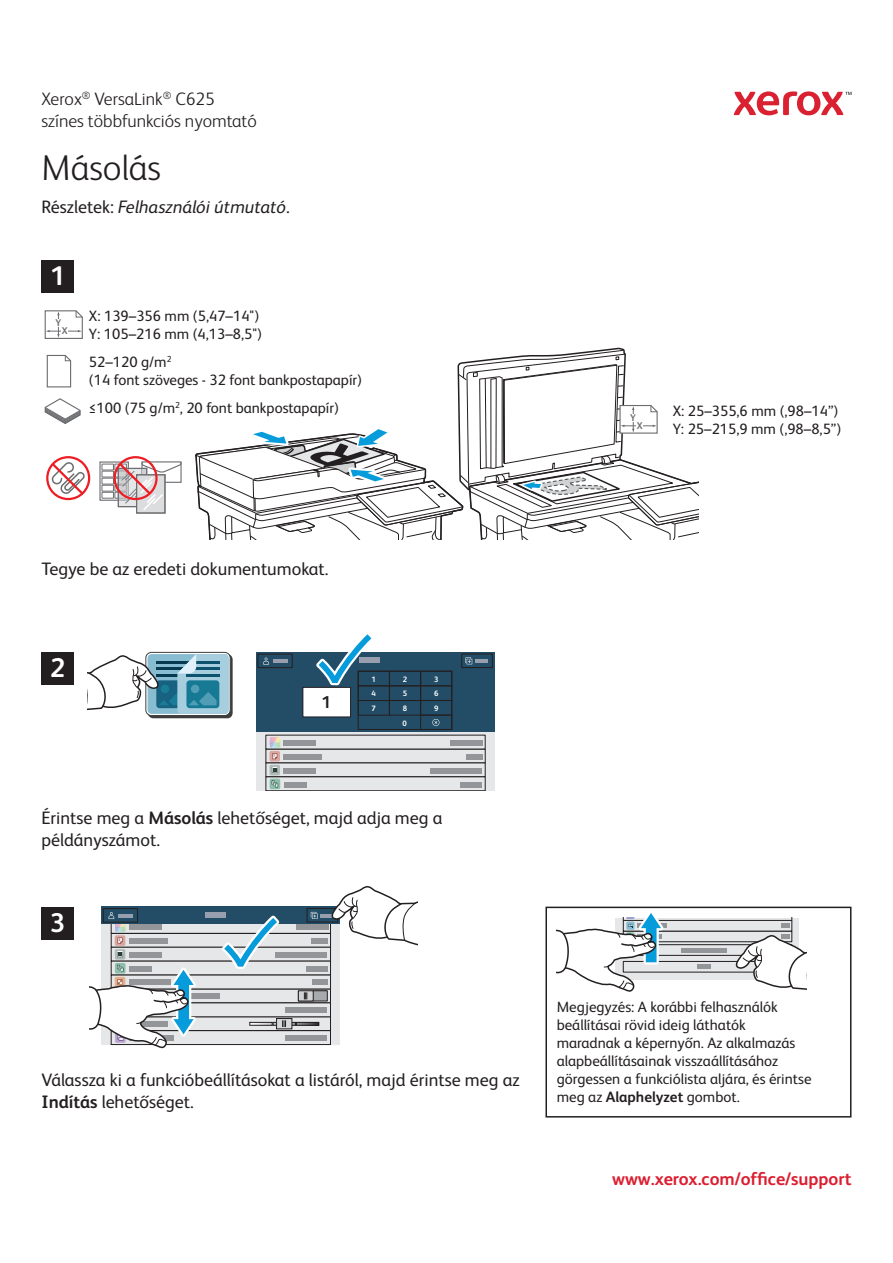
<style>
.page{position:relative;width:893px;height:1263px;background:#fff}
.page>*{position:absolute;margin:0;border:0;box-sizing:border-box;transform-origin:0 0}
.t1{font:300 36px "Xerox Sans";color:#231f20}
.t2{font:700 27px "Xerox Sans";color:#fff}
.t3{font:18px/21.6px "Xerox Sans";color:#231f20}
.t4{font:300 18px/21.6px "Xerox Sans";color:#231f20}
.t5{font:italic 18px "Xerox Sans";color:#231f20}
.t6{font:700 18px "Xerox Sans";color:#db1e30}
.t7{font:700 17.25px "Xerox Sans";color:#231f20}
.t8{font:15px/18px "Xerox Sans";color:#231f20}
.t9{font:700 9.75px "Xerox Sans";color:#6c6d70}
.t10{font:700 7.8px "Xerox Sans";color:#fff}
.s1{font-style:normal}
.s2{font-weight:700}
</style>
<div class="page">
<svg style="left:734px;top:91px;width:117px;height:24px"></svg>
<div style="left:46px;top:456px;width:44px;height:44px;border:2px solid #ee1d23;border-radius:50%"></div>
<svg style="left:50px;top:460px;width:36px;height:37px"></svg>
<svg style="left:101px;top:463px;width:16px;height:36px"></svg>
<div style="left:99px;top:461px;width:30px;height:40px;border:1px solid #6c6d70"></div>
<div style="left:102px;top:464px;width:11px;height:6px;background:#fff"></div>
<div style="left:102px;top:464px;width:12px;height:6px;border:1px solid #6c6d70"></div>
<div style="left:115px;top:464px;width:12px;height:6px;border:1px solid #6c6d70"></div>
<div style="left:102px;top:471px;width:11px;height:6px;background:#fff"></div>
<div style="left:102px;top:471px;width:12px;height:6px;border:1px solid #6c6d70"></div>
<div style="left:102px;top:478px;width:11px;height:6px;background:#fff"></div>
<div style="left:102px;top:478px;width:12px;height:6px;border:1px solid #6c6d70"></div>
<div style="left:102px;top:485px;width:11px;height:6px;background:#fff"></div>
<div style="left:102px;top:485px;width:12px;height:6px;border:1px solid #6c6d70"></div>
<div style="left:115px;top:485px;width:12px;height:6px;border:1px solid #6c6d70"></div>
<div style="left:102px;top:492px;width:11px;height:6px;background:#fff"></div>
<div style="left:102px;top:492px;width:12px;height:6px;border:1px solid #6c6d70"></div>
<div style="left:115px;top:492px;width:12px;height:6px;border:1px solid #6c6d70"></div>
<div style="left:136px;top:474px;width:29px;height:40px;border:1px solid #6c6d70"></div>
<div style="left:136px;top:474px;width:30px;height:39px;border:1px solid #6c6d70"></div>
<div style="left:114px;top:456px;width:44px;height:44px;border:2px solid #ee1d23;border-radius:50%"></div>
<svg style="left:117px;top:461px;width:65px;height:51px"></svg>
<svg style="left:46px;top:354px;width:26px;height:34px"></svg>
<svg style="left:44px;top:310px;width:39px;height:29px"></svg>
<div style="left:56px;top:319px;width:5px;height:8px;background:#fff"></div>
<svg style="left:195px;top:347px;width:503px;height:193px"></svg>
<div style="left:630px;top:413px;width:6px;height:8px;background:#fff"></div>
<svg style="left:44px;top:398px;width:37px;height:26px"></svg>
<svg style="left:256px;top:731px;width:238px;height:59px;fill:#e6e7e9"></svg>
<div style="left:266px;top:749px;width:219px;height:14px;background:#e6e7e9"></div>
<div style="left:266px;top:749px;width:219px;height:14px;border:1px solid #231f20"></div>
<div style="left:266px;top:763px;width:219px;height:14px;background:#e6e7e9"></div>
<div style="left:266px;top:763px;width:219px;height:14px;border:1px solid #231f20"></div>
<div style="left:266px;top:777px;width:219px;height:13px;background:#e6e7e9"></div>
<svg style="left:269px;top:751px;width:11px;height:10px"></svg>
<div style="left:284px;top:754px;width:38px;height:6px;background:#939598"></div>
<svg style="left:269px;top:765px;width:11px;height:10px"></svg>
<svg style="left:272px;top:767px;width:6px;height:6px"></svg>
<div style="left:284px;top:768px;width:32px;height:6px;background:#939598"></div>
<div style="left:430px;top:768px;width:52px;height:6px;background:#939598"></div>
<div style="left:466px;top:754px;width:16px;height:6px;background:#939598"></div>
<div style="left:270px;top:779px;width:10px;height:10px;background:#85b7a4;border-radius:2px"></div>
<svg style="left:271px;top:780px;width:7px;height:8px"></svg>
<div style="left:284px;top:782px;width:22px;height:5px;background:#939598"></div>
<div style="left:461px;top:782px;width:21px;height:5px;background:#939598"></div>
<div style="left:266px;top:735px;width:219px;height:14px;background:#e6e7e9"></div>
<svg style="left:270px;top:737px;width:10px;height:22px"></svg>
<div style="left:284px;top:740px;width:32px;height:6px;background:#939598"></div>
<div style="left:451px;top:740px;width:32px;height:6px;background:#939598"></div>
<div style="left:256px;top:669px;width:238px;height:62px;background:#234c66"></div>
<div style="left:303px;top:687px;width:48px;height:30px;background:#fff"></div>
<div style="left:303px;top:687px;width:48px;height:30px;border:1px solid #231f20"></div>
<div style="left:358px;top:671px;width:94px;height:59px;border:1px solid #231f20"></div>
<div style="left:358px;top:671px;width:32px;height:15px;border:1px solid #231f20"></div>
<div style="left:389px;top:671px;width:32px;height:15px;border:1px solid #231f20"></div>
<div style="left:420px;top:671px;width:32px;height:15px;border:1px solid #231f20"></div>
<div style="left:358px;top:686px;width:32px;height:15px;border:1px solid #231f20"></div>
<div style="left:389px;top:686px;width:32px;height:15px;border:1px solid #231f20"></div>
<div style="left:358px;top:700px;width:32px;height:15px;border:1px solid #231f20"></div>
<div style="left:389px;top:700px;width:32px;height:15px;border:1px solid #231f20"></div>
<svg style="left:420px;top:685px;width:32px;height:45px"></svg>
<div style="left:420px;top:700px;width:32px;height:15px;border:1px solid #231f20"></div>
<div style="left:256px;top:652px;width:238px;height:17px;background:#234c66"></div>
<div style="left:359px;top:657px;width:21px;height:6px;background:#979fae"></div>
<div style="left:462px;top:654px;width:30px;height:14px;border:1px solid #231f20"></div>
<svg style="left:465px;top:657px;width:7px;height:7px"></svg>
<hr style="left:475px;top:659px;width:12px;height:4px;background:#979fae">
<div style="left:258px;top:654px;width:34px;height:14px;border:1px solid #231f20"></div>
<svg style="left:263px;top:657px;width:6px;height:7px"></svg>
<hr style="left:273px;top:659px;width:15px;height:4px;background:#979fae">
<div style="left:148px;top:654px;width:85px;height:64px;background:#3e3e3f;border-radius:6px"></div>
<div style="left:145px;top:652px;width:86px;height:64px;border:1px solid #3e3e3f;border-radius:6px"></div>
<svg style="left:312px;top:634px;width:66px;height:54px"></svg>
<svg style="left:88px;top:654px;width:141px;height:63px"></svg>
<svg style="left:89px;top:886px;width:329px;height:163px"></svg>
<div style="left:545px;top:907px;width:306px;height:210px;border:2px solid #231f20"></div>
<svg style="left:557px;top:906px;width:250px;height:86px"></svg>
<div style="left:41px;top:260px;width:33px;height:33px;background:#231f20"></div>
<div style="left:41px;top:652px;width:33px;height:32px;background:#231f20"></div>
<div style="left:41px;top:907px;width:33px;height:32px;background:#231f20"></div>
<p class="t4" style="left:41px;top:90px;width:217px">Xerox<sup>®</sup> VersaLink<sup>®</sup> C625 színes többfunkciós nyomtató</p>
<h1 class="t1" style="left:41px;top:155px;width:121px">Másolás</h1>
<p class="t5" style="left:41px;top:197px;width:250px"><span class="s1">Részletek:</span> Felhasználói útmutató<span class="s1">.</span></p>
<h2 class="t2" style="left:50px;top:263px;width:17px">1</h2>
<p class="t9" style="left:55px;top:318px;width:7px">Y</p>
<p class="t9" style="left:62px;top:326px;width:7px">X</p>
<p class="t8" style="left:89px;top:308px;width:175px">X: 139–356 mm (5,47–14")<br>Y: 105–216 mm (4,13–8,5")</p>
<p class="t8" style="left:89px;top:354px;width:275px">52–120 g/m<sup>2<br></sup>(14 font szöveges - 32 font bankpostapapír)</p>
<p class="t8" style="left:89px;top:401px;width:251px">≤100 (75 g/m<sup>2</sup>, 20 font bankpostapapír)</p>
<p class="t9" style="left:630px;top:413px;width:7px">Y</p>
<p class="t9" style="left:637px;top:421px;width:7px">X</p>
<p class="t8" style="left:673px;top:403px;width:170px">X: 25–355,6 mm (,98–14”)<br>Y: 25–215,9 mm (,98–8,5”)</p>
<p class="t3" style="left:41px;top:560px;width:289px">Tegye be az eredeti dokumentumokat.</p>
<h2 class="t2" style="left:50px;top:655px;width:17px">2</h2>
<p class="t7" style="left:322px;top:694px;width:11px">1</p>
<p class="t10" style="left:372px;top:675px;width:6px">1</p>
<p class="t10" style="left:403px;top:675px;width:6px">2</p>
<p class="t10" style="left:434px;top:675px;width:6px">3</p>
<p class="t10" style="left:372px;top:690px;width:6px">4</p>
<p class="t10" style="left:403px;top:690px;width:6px">5</p>
<p class="t10" style="left:434px;top:690px;width:6px">6</p>
<p class="t10" style="left:372px;top:705px;width:6px">7</p>
<p class="t10" style="left:403px;top:705px;width:6px">8</p>
<p class="t10" style="left:434px;top:704px;width:6px">9</p>
<p class="t10" style="left:403px;top:719px;width:6px">0</p>
<p class="t3" style="left:41px;top:809px;width:402px">Érintse meg a <span class="s2">Másolás</span> lehetőséget, majd adja meg a példányszámot.</p>
<h2 class="t2" style="left:50px;top:910px;width:17px">3</h2>
<p class="t3" style="left:41px;top:1071px;width:480px">Válassza ki a funkcióbeállításokat a listáról, majd érintse meg az<br><span class="s2">Indítás</span> lehetőséget.</p>
<p class="t8" style="left:557px;top:1000px;width:256px">Megjegyzés: A korábbi felhasználók beállításai rövid ideig láthatók maradnak a képernyőn. Az alkalmazás alapbeállításainak visszaállításához görgessen a funkciólista aljára, és érintse meg az <span class="s2">Alaphelyzet</span> gombot.</p>
<p class="t6" style="left:612px;top:1171px;width:241px">www.xerox.com/office/support</p>
</div>
